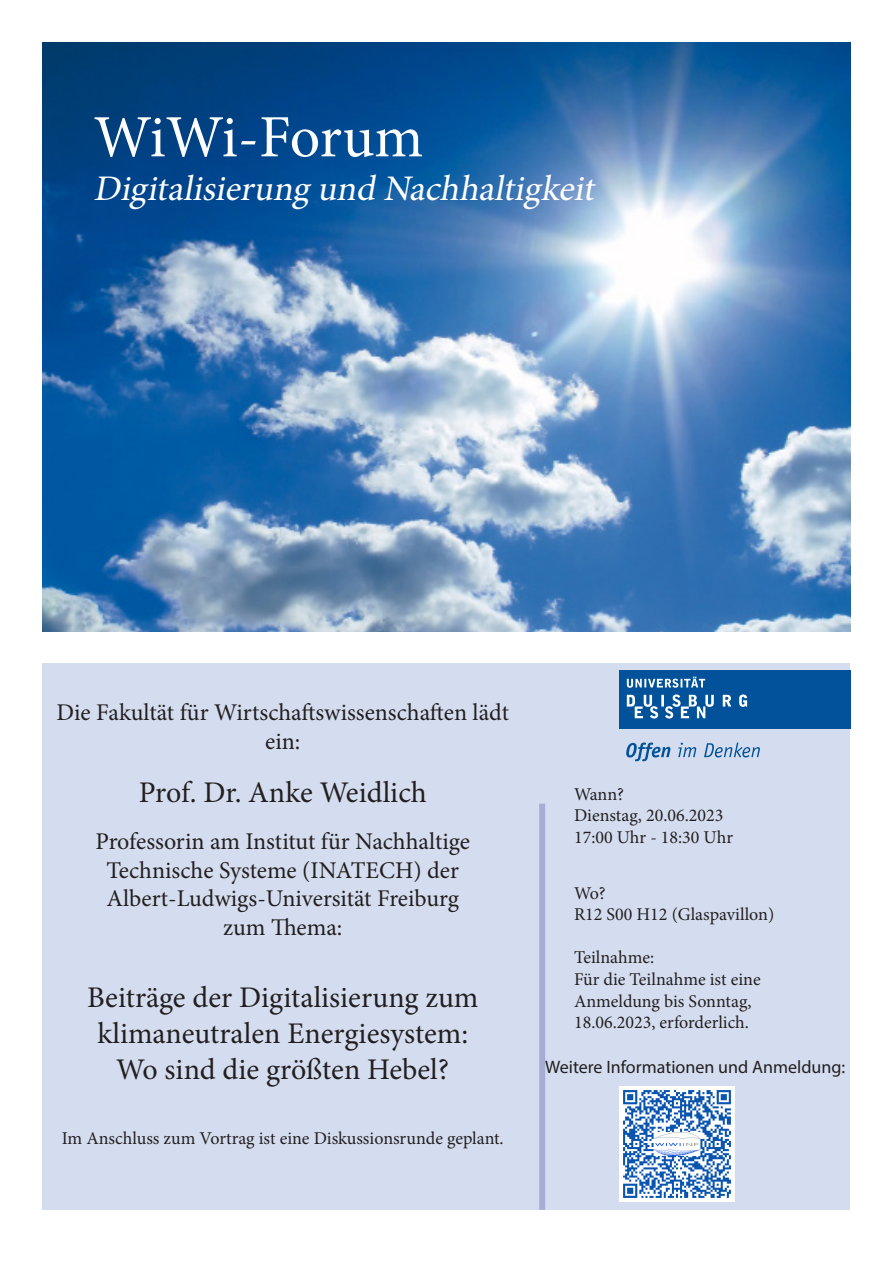
<style>
.page{position:relative;width:893px;height:1263px;background:#fff}
.page>*{position:absolute;margin:0;border:0;box-sizing:border-box;transform-origin:0 0}
.t1{font:60px "Minion Pro";letter-spacing:-.01em;color:#fff}
.t2{font:italic 36px "Minion Pro";color:#fff}
.t3{font:30px "Minion Pro";color:#231f20}
.t4{font:24px/28.8px "Minion Pro";color:#231f20;text-align:center}
.t5{font:18px/21.6px "Minion Pro";color:#231f20}
.t6{font:18px "Myriad Pro";color:#231f20}
</style>
<div class="page">
<img style="left:43px;top:43px;width:807px;height:588px">
<div style="left:43px;top:663px;width:807px;height:547px;background:#d4ddef"></div>
<svg style="left:626px;top:742px;width:44px;height:19px"></svg>
<svg style="left:678px;top:742px;width:18px;height:15px"></svg>
<svg style="left:704px;top:742px;width:56px;height:15px"></svg>
<div style="left:620px;top:670px;width:230px;height:59px;background:#01529a"></div>
<svg style="left:627px;top:694px;width:120px;height:24px"></svg>
<svg style="left:627px;top:677px;width:78px;height:11px"></svg>
<div style="left:539px;top:804px;width:6px;height:406px;background:#a7acd2"></div>
<img style="left:620px;top:1086px;width:114px;height:115px">
<p class="t1" style="left:94px;top:97px;width:331px">WiWi-Forum</p>
<p class="t2" style="left:94px;top:164px;width:510px">Digitalisierung und Nachhaltigkeit</p>
<p class="t4" style="left:57px;top:698px;width:454px">Die Fakultät für Wirtschaftswissenschaften lädt ein:</p>
<p class="t3" style="left:139px;top:772px;width:290px">Prof. Dr. Anke Weidlich</p>
<p class="t4" style="left:95px;top:827px;width:376px">Professorin am Institut für Nachhaltige</p>
<p class="t4" style="left:107px;top:856px;width:354px">Technische Systeme (INATECH) der</p>
<p class="t4" style="left:106px;top:884px;width:354px">Albert-Ludwigs-Universität Freiburg</p>
<p class="t4" style="left:223px;top:913px;width:121px">zum Thema:</p>
<p class="t3" style="left:87px;top:978px;width:393px">Beiträge der Digitalisierung zum</p>
<p class="t3" style="left:97px;top:1014px;width:372px">klimaneutralen Energiesystem:</p>
<p class="t3" style="left:116px;top:1050px;width:334px">Wo sind die größten Hebel?</p>
<p class="t5" style="left:62px;top:1128px;width:443px">Im Anschluss zum Vortrag ist eine Diskussionsrunde geplant.</p>
<p class="t5" style="left:574px;top:783px;width:51px">Wann?</p>
<p class="t5" style="left:574px;top:805px;width:151px">Dienstag, 20.06.2023</p>
<p class="t5" style="left:574px;top:826px;width:160px">17:00 Uhr - 18:30 Uhr</p>
<p class="t5" style="left:574px;top:882px;width:33px">Wo?</p>
<p class="t5" style="left:574px;top:904px;width:202px">R12 S00 H12 (Glaspavillon)</p>
<p class="t5" style="left:574px;top:947px;width:82px">Teilnahme:</p>
<p class="t5" style="left:574px;top:968px;width:188px">Für die Teilnahme ist eine</p>
<p class="t5" style="left:574px;top:990px;width:179px">Anmeldung bis Sonntag,<br>18.06.2023, erforderlich.</p>
<p class="t6" style="left:545px;top:1055px;width:302px">Weitere Informationen und Anmeldung:</p>
</div>
